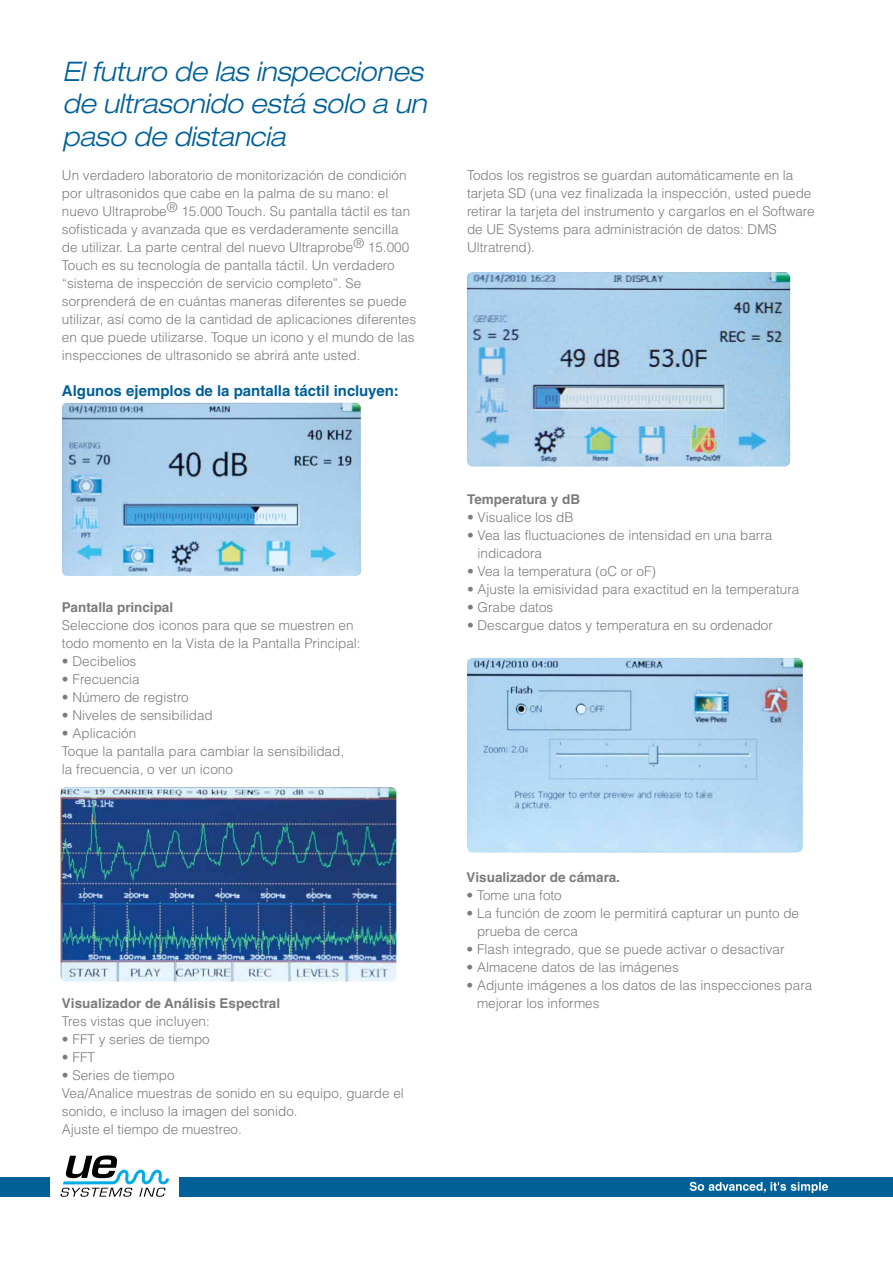
<style>
.page{position:relative;width:893px;height:1263px;background:#fff}
.page>*{position:absolute;margin:0;border:0;box-sizing:border-box;transform-origin:0 0}
.t1{font:italic 300 expanded 27px/32.4px "Helvetica Neue LT Std";color:#006098;scale:.94 1}
.t2{font:700 15px "Helvetica LT Std";color:#006098}
.t3{font:300 13.5px/18px "Helvetica LT Std";color:#7c7b7b}
.t4{font:700 13.5px "Helvetica LT Std";color:#7c7b7b}
</style>
<div class="page">
<div style="left:0;top:1177px;width:893px;height:20px;background:#006098"></div>
<div style="left:50px;top:1175px;width:129px;height:26px;background:#fff"></div>
<svg style="left:60px;top:1155px;width:109px;height:42px"></svg>
<svg style="left:690px;top:1182px;width:138px;height:11px"></svg>
<img style="left:62px;top:403px;width:299px;height:173px">
<img style="left:467px;top:272px;width:323px;height:194px">
<img style="left:467px;top:658px;width:336px;height:194px">
<img style="left:61px;top:787px;width:335px;height:194px">
<h1 class="t1" style="left:63px;top:55px;width:389px">El futuro de las inspecciones de ultrasonido está solo a un paso de distancia</h1>
<p class="t3" style="left:62px;top:166px;width:356px">Un verdadero laboratorio de monitorización de condición por ultrasonidos que cabe en la palma de su mano: el nuevo Ultraprobe® 15.000 Touch. Su pantalla táctil es tan sofisticada y avanzada que es verdaderamente sencilla de utilizar. La parte central del nuevo Ultraprobe® 15.000<br>Touch es su tecnología de pantalla táctil. Un verdadero “sistema de inspección de servicio completo”. Se sorprenderá de en cuántas maneras diferentes se puede utilizar, así como de la cantidad de aplicaciones diferentes en que puede utilizarse. Toque un icono y el mundo de las inspecciones de ultrasonido se abrirá ante usted.</p>
<p class="t2" style="left:62px;top:382px;width:338px">Algunos ejemplos de la pantalla táctil incluyen:</p>
<p class="t4" style="left:62px;top:599px;width:113px">Pantalla principal</p>
<p class="t3" style="left:62px;top:616px;width:300px">Seleccione dos iconos para que se muestren en todo momento en la Vista de la Pantalla Principal:</p>
<p class="t3" style="left:62px;top:652px;width:76px">• Decibelios</p>
<p class="t3" style="left:62px;top:670px;width:79px">• Frecuencia</p>
<p class="t3" style="left:62px;top:688px;width:128px">• Número de registro</p>
<p class="t3" style="left:62px;top:706px;width:152px">• Niveles de sensibilidad</p>
<p class="t3" style="left:62px;top:724px;width:284px">• Aplicación<br>Toque la pantalla para cambiar la sensibilidad, la frecuencia, o ver un icono</p>
<p class="t3" style="left:467px;top:166px;width:349px">Todos los registros se guardan automáticamente en la tarjeta SD (una vez finalizada la inspección, usted puede retirar la tarjeta del instrumento y cargarlos en el Software de UE Systems para administración de datos: DMS Ultratrend).</p>
<p class="t4" style="left:467px;top:491px;width:115px">Temperatura y dB</p>
<p class="t3" style="left:467px;top:508px;width:108px">• Visualice los dB</p>
<p class="t3" style="left:477px;top:526px;width:296px;text-indent:-11px">• Vea las fluctuaciones de intensidad en una barra indicadora</p>
<p class="t3" style="left:467px;top:562px;width:191px">• Vea la temperatura (oC or oF)</p>
<p class="t3" style="left:467px;top:580px;width:334px">• Ajuste la emisividad para exactitud en la temperatura</p>
<p class="t3" style="left:467px;top:598px;width:88px">• Grabe datos</p>
<p class="t3" style="left:467px;top:616px;width:307px">• Descargue datos y temperatura en su ordenador</p>
<p class="t4" style="left:466px;top:869px;width:155px">Visualizador de cámara.</p>
<p class="t3" style="left:466px;top:886px;width:97px">• Tome una foto</p>
<p class="t3" style="left:477px;top:904px;width:324px;text-indent:-11px">• La función de zoom le permitirá capturar un punto de prueba de cerca</p>
<p class="t3" style="left:466px;top:940px;width:320px">• Flash integrado, que se puede activar o desactivar</p>
<p class="t3" style="left:466px;top:958px;width:214px">• Almacene datos de las imágenes</p>
<p class="t3" style="left:466px;top:976px;width:347px">• Adjunte imágenes a los datos de las inspecciones para</p>
<p class="t4" style="left:62px;top:995px;width:220px">Visualizador de Análisis Espectral</p>
<p class="t3" style="left:477px;top:994px;width:124px">mejorar los informes</p>
<p class="t3" style="left:62px;top:1012px;width:149px">Tres vistas que incluyen:</p>
<p class="t3" style="left:62px;top:1030px;width:149px">• FFT y series de tiempo</p>
<p class="t3" style="left:62px;top:1048px;width:35px">• FFT</p>
<p class="t3" style="left:62px;top:1066px;width:343px">• Series de tiempo<br>Vea/Analice muestras de sonido en su equipo, guarde el sonido, e incluso la imagen del sonido.<br>Ajuste el tiempo de muestreo.</p>
</div>
